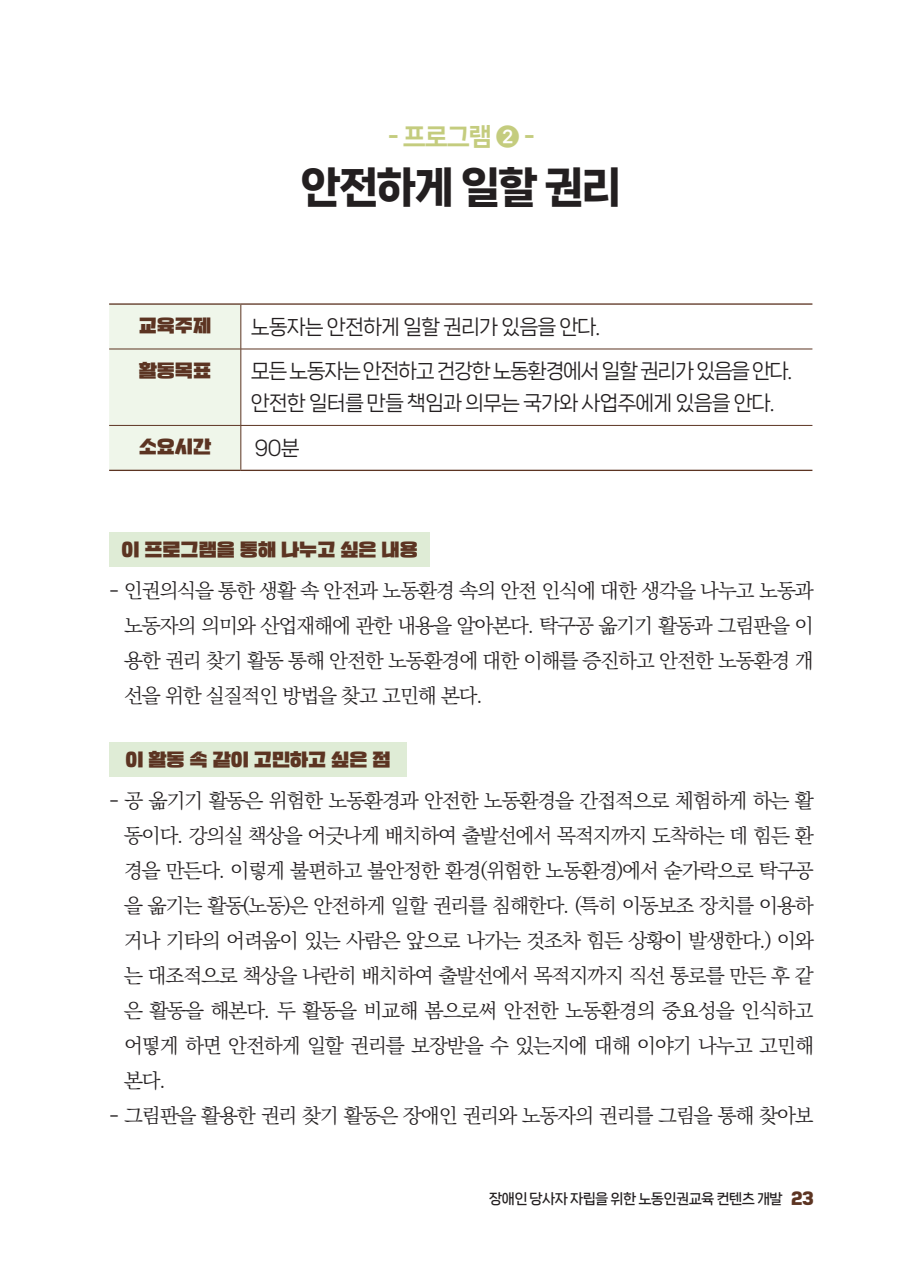
<style>
.page{position:relative;width:903px;height:1275px;background:#fff}
.page>*{position:absolute;margin:0;border:0;box-sizing:border-box;transform-origin:0 0}
.본문_11_5pt{font:42px "Nanum Square Neo TTF e Hv";letter-spacing:-.05em;color:#231f20}
.t1{font:24.5px "Nanum Square Neo TTF d Eb";color:#c4cc7e}
.본문_11_5pt-2{font:300 20.12px/35px "Ko Pub Batang";letter-spacing:-.05em;color:#231f20;text-align:justify}
.본문_11_5pt-3{font:20.12px "Nanum Square Neo TTF b Rg";letter-spacing:-.05em;color:#231f20}
.본문_11_5pt-4{font:20.12px "Nanum Square Neo TTF b Rg";letter-spacing:-.075em;color:#231f20}
.본문_11_5pt-5{font:900 18.2px "Namsan Yangbokjum";color:#5c3422}
.t2{font:14px "Nanum Square Neo TTF c Bd";letter-spacing:-.05em;color:#231f20}
.s1{font-family:"Namsan Yangbokjum Heavy OTF";font-size:15.75px;color:#5c3422}
</style>
<div class="page">
<div style="left:109px;top:305px;width:131px;height:165px;background:#eff6ea"></div>
<hr style="left:109px;top:303px;width:132px;height:2px;background:#5c3422">
<hr style="left:241px;top:303px;width:571px;height:2px;background:#5c3422">
<hr style="left:109px;top:470px;width:132px;height:1px;background:#5c3422">
<hr style="left:241px;top:470px;width:571px;height:1px;background:#5c3422">
<hr style="left:240px;top:305px;width:1px;height:44px;background:#5c3422">
<hr style="left:109px;top:349px;width:132px;height:1px;background:#5c3422">
<hr style="left:241px;top:349px;width:571px;height:1px;background:#5c3422">
<hr style="left:240px;top:349px;width:1px;height:76px;background:#5c3422">
<hr style="left:109px;top:425px;width:132px;height:1px;background:#5c3422">
<hr style="left:241px;top:425px;width:571px;height:1px;background:#5c3422">
<hr style="left:240px;top:426px;width:1px;height:44px;background:#5c3422">
<div style="left:109px;top:532px;width:321px;height:35px;background:#dfecd6"></div>
<div style="left:109px;top:742px;width:298px;height:35px;background:#dfecd6"></div>
<p class="t1" style="left:388px;top:123px;width:149px">- 프로그램 ❷ -</p>
<p class="본문_11_5pt" style="left:301px;top:164px;width:322px">안전하게 일할 권리</p>
<p class="본문_11_5pt-5" style="left:139px;top:312px;width:74px">교육주제</p>
<p class="본문_11_5pt-3" style="left:251px;top:316px;width:351px">노동자는 안전하게 일할 권리가 있음을 안다.</p>
<p class="본문_11_5pt-5" style="left:139px;top:357px;width:74px">활동목표</p>
<p class="본문_11_5pt-4" style="left:251px;top:361px;width:543px">모든 노동자는 안전하고 건강한 노동환경에서 일할 권리가 있음을 안다.</p>
<p class="본문_11_5pt-3" style="left:251px;top:392px;width:525px">안전한 일터를 만들 책임과 의무는 국가와 사업주에게 있음을 안다.</p>
<p class="본문_11_5pt-5" style="left:139px;top:434px;width:74px">소요시간</p>
<p class="본문_11_5pt-3" style="left:255px;top:437px;width:47px">90분</p>
<p class="본문_11_5pt-5" style="left:121px;top:536px;width:298px">이 프로그램을 통해 나누고 싶은 내용</p>
<p class="본문_11_5pt-2" style="left:124px;top:574px;width:691px;text-indent:-15px">- 인권의식을 통한 생활 속 안전과 노동환경 속의 안전 인식에 대한 생각을 나누고 노동과 노동자의 의미와 산업재해에 관한 내용을 알아본다. 탁구공 옮기기 활동과 그림판을 이 용한 권리 찾기 활동 통해 안전한 노동환경에 대한 이해를 증진하고 안전한 노동환경 개 선을 위한 실질적인 방법을 찾고 고민해 본다.</p>
<p class="본문_11_5pt-5" style="left:125px;top:746px;width:267px">이 활동 속 같이 고민하고 싶은 점</p>
<p class="본문_11_5pt-2" style="left:124px;top:784px;width:691px;text-indent:-15px">- 공 옮기기 활동은 위험한 노동환경과 안전한 노동환경을 간접적으로 체험하게 하는 활 동이다. 강의실 책상을 어긋나게 배치하여 출발선에서 목적지까지 도착하는 데 힘든 환 경을 만든다. 이렇게 불편하고 불안정한 환경(위험한 노동환경)에서 숟가락으로 탁구공 을 옮기는 활동(노동)은 안전하게 일할 권리를 침해한다. (특히 이동보조 장치를 이용하 거나 기타의 어려움이 있는 사람은 앞으로 나가는 것조차 힘든 상황이 발생한다.) 이와 는 대조적으로 책상을 나란히 배치하여 출발선에서 목적지까지 직선 통로를 만든 후 같 은 활동을 해본다. 두 활동을 비교해 봄으로써 안전한 노동환경의 중요성을 인식하고 어떻게 하면 안전하게 일할 권리를 보장받을 수 있는지에 대해 이야기 나누고 고민해 본다.</p>
<p class="본문_11_5pt-2" style="left:109px;top:1099px;width:706px">- 그림판을 활용한 권리 찾기 활동은 장애인 권리와 노동자의 권리를 그림을 통해 찾아보</p>
<p class="t2" style="left:489px;top:1191px;width:326px">장애인 당사자 자립을 위한 노동인권교육 컨텐츠 개발 <span class="s1">23</span></p>
</div>
